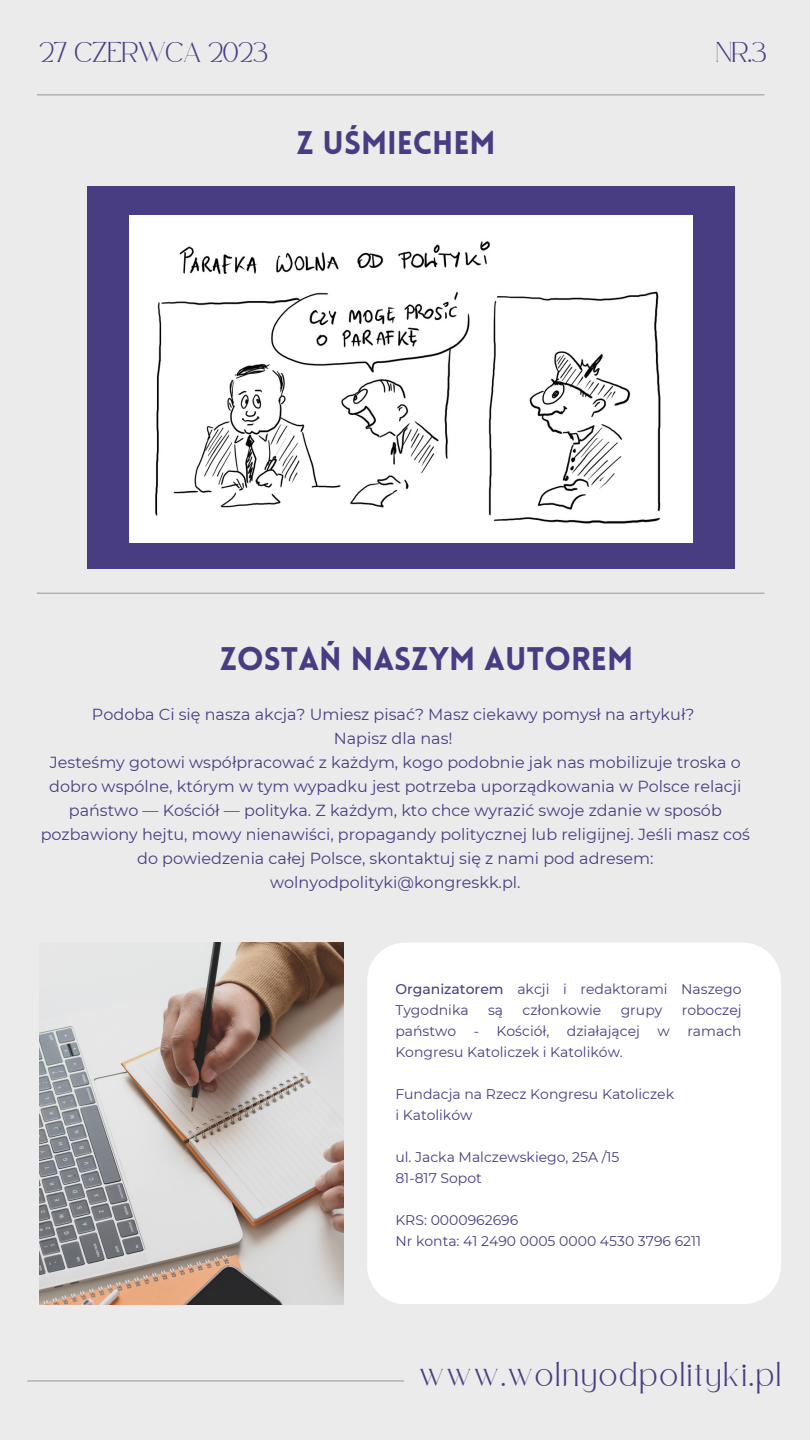
<style>
.page{position:relative;width:810px;height:1440px;background:#ecebeb}
.page>*{position:absolute;margin:0;border:0;box-sizing:border-box;transform-origin:0 0}
.t1{font:900 32px "Lovelo";color:#483d83}
.t2{font:16px/24px "Montserrat";color:#483d83;text-align:center}
.t3{font:16px "Safira March";letter-spacing:.175em;color:#483d83}
.t4{font:14px/21px "Montserrat";color:#483d83}
.t5{font:14px "Safira March";color:#483d83}
.s1{font-weight:500}
</style>
<div class="page">
<hr style="left:37px;top:94px;width:727px;height:2px;background:#b6afb1">
<hr style="left:37px;top:593px;width:727px;height:1px;background:#b6afb1">
<hr style="left:27px;top:1380px;width:377px;height:2px;background:#b6afb1">
<div style="left:87px;top:186px;width:648px;height:383px;background:#483d83"></div>
<div style="left:367px;top:943px;width:414px;height:361px;background:#fff"></div>
<img style="left:130px;top:216px;width:563px;height:327px">
<img style="left:39px;top:943px;width:304px;height:361px">
<p class="t5" style="left:39px;top:48px;width:230px">27 CZERWCA 2023</p>
<p class="t5" style="left:716px;top:48px;width:52px">NR.3</p>
<p class="t1" style="left:296px;top:130px;width:201px">Z UŚMIECHEM</p>
<p class="t1" style="left:220px;top:646px;width:415px">ZOSTAŃ NASZYM AUTOREM</p>
<p class="t2" style="left:92px;top:702px;width:604px">Podoba Ci się nasza akcja? Umiesz pisać? Masz ciekawy pomysł na artykuł?</p>
<p class="t2" style="left:334px;top:726px;width:120px">Napisz dla nas!</p>
<p class="t2" style="left:41px;top:750px;width:711px">Jesteśmy gotowi współpracować z każdym, kogo podobnie jak nas mobilizuje troska o dobro wspólne, którym w tym wypadku jest potrzeba uporządkowania w Polsce relacji państwo — Kościół — polityka. Z każdym, kto chce wyrazić swoje zdanie w sposób pozbawiony hejtu, mowy nienawiści, propagandy politycznej lub religijnej. Jeśli masz coś do powiedzenia całej Polsce, skontaktuj się z nami pod adresem: wolnyodpolityki@kongreskk.pl.</p>
<p class="t4" style="left:395px;top:979px;width:348px"><span class="s1">Organizatorem</span> akcji i redaktorami Naszego<br>Tygodnika</p>
<p class="t4" style="left:488px;top:1000px;width:17px">są</p>
<p class="t4" style="left:523px;top:1000px;width:80px">członkowie</p>
<p class="t4" style="left:621px;top:1000px;width:43px">grupy</p>
<p class="t4" style="left:682px;top:1000px;width:61px">roboczej</p>
<p class="t4" style="left:395px;top:1021px;width:62px">państwo</p>
<p class="t4" style="left:474px;top:1021px;width:77px">- Kościół,</p>
<p class="t4" style="left:567px;top:1021px;width:75px">działającej</p>
<p class="t4" style="left:658px;top:1021px;width:14px">w</p>
<p class="t4" style="left:687px;top:1021px;width:56px">ramach</p>
<p class="t4" style="left:395px;top:1042px;width:229px">Kongresu Katoliczek i Katolików.</p>
<p class="t4" style="left:395px;top:1084px;width:280px">Fundacja na Rzecz Kongresu Katoliczek</p>
<p class="t4" style="left:395px;top:1105px;width:79px">i Katolików</p>
<p class="t4" style="left:395px;top:1147px;width:226px">ul. Jacka Malczewskiego, 25A /15</p>
<p class="t4" style="left:395px;top:1168px;width:88px">81-817 Sopot</p>
<p class="t4" style="left:395px;top:1210px;width:124px">KRS: 0000962696</p>
<p class="t4" style="left:395px;top:1231px;width:307px">Nr konta: 41 2490 0005 0000 4530 3796 6211</p>
<p class="t3" style="left:420px;top:1371px;width:363px">www.wolnyodpolityki.pl</p>
</div>
